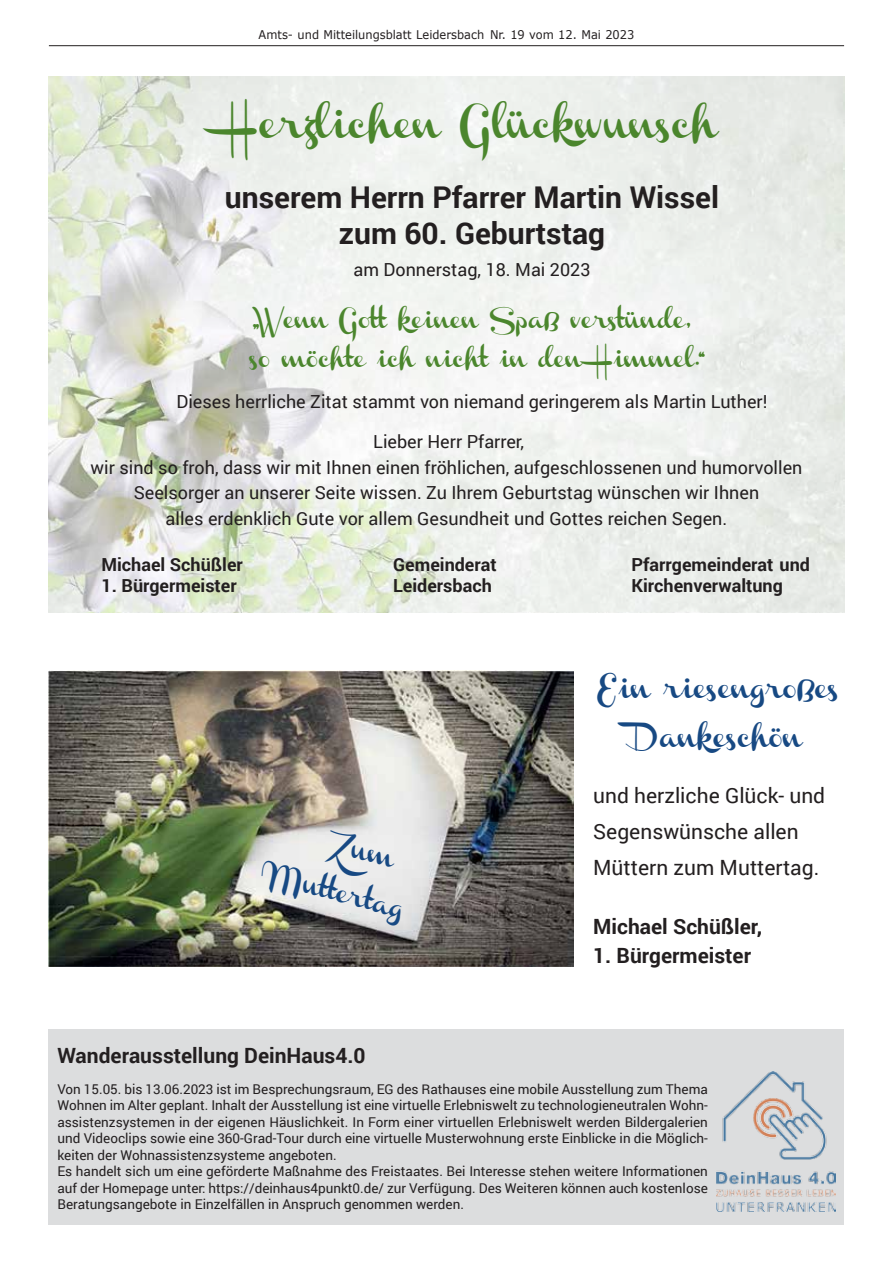
<style>
.page{position:relative;width:893px;height:1263px;background:#fff}
.page>*{position:absolute;margin:0;border:0;box-sizing:border-box;transform-origin:0 0}
.t1{font:700 30px/36px "Roboto";color:#231f20;text-align:center}
.t2{font:30px "Channel";color:#4b862d}
.t3{font:21px/35.5px "Roboto";color:#231f20}
.t4{font:700 21px "Roboto";color:#231f20}
.t5{font:21px "Channel";color:#174983}
.t6{font:19.5px "Channel";color:#174983}
.t7{font:18px/25.5px "Roboto";color:#231f20;text-align:center}
.t8{font:700 18px/21px "Roboto";color:#231f20}
.t9{font:18px/39px "Channel";color:#4b862d}
.t10{font:13.5px/16.5px "Roboto";color:#231f20}
.t11{font:12px "Verdana";color:#231f20;scale:.95 1}
</style>
<div class="page">
<hr style="left:49px;top:45px;width:795px;height:1px;background:#231f20">
<img style="left:49px;top:77px;width:795px;height:535px">
<img style="left:49px;top:670px;width:524px;height:296px">
<div style="left:49px;top:1029px;width:795px;height:196px;background:#dcddde"></div>
<img style="left:717px;top:1071px;width:118px;height:141px">
<div style="left:321px;top:828px;width:75px;height:52px;background:#ececec"></div>
<p class="t11" style="left:259px;top:27px;width:397px">Amts- und Mitteilungsblatt Leidersbach Nr. 19 vom 12. Mai 2023</p>
<h1 class="t2" style="left:226px;top:110px;width:494px">Herzlichen Glückwunsch</h1>
<h1 class="t1" style="left:225px;top:179px;width:496px">unserem Herrn Pfarrer Martin Wissel zum 60. Geburtstag</h1>
<h3 class="t7" style="left:353px;top:256px;width:238px">am Donnerstag, 18. Mai 2023</h3>
<h3 class="t9" style="left:250px;top:303px;width:456px">„Wenn Gott keinen Spaß verstünde, so möchte ich nicht in den Himmel.“</h3>
<h3 class="t7" style="left:177px;top:388px;width:592px">Dieses herrliche Zitat stammt von niemand geringerem als Martin Luther!</h3>
<p class="t7" style="left:91px;top:429px;width:713px">Lieber Herr Pfarrer,<br>wir sind so froh, dass wir mit Ihnen einen fröhlichen, aufgeschlossenen und humorvollen Seelsorger an unserer Seite wissen. Zu Ihrem Geburtstag wünschen wir Ihnen<br>alles erdenklich Gute vor allem Gesundheit und Gottes reichen Segen.</p>
<h3 class="t8" style="left:393px;top:554px;width:105px">Gemeinderat<br>Leidersbach</h3>
<h3 class="t8" style="left:631px;top:554px;width:180px">Pfarrgemeinderat und<br>Kirchenverwaltung</h3>
<h3 class="t8" style="left:101px;top:554px;width:143px">Michael Schüßler</h3>
<h3 class="t8" style="left:101px;top:575px;width:137px">1. Bürgermeister</h3>
<h3 class="t6" style="left:274px;top:865px;width:139px;rotate:15deg">Muttertag</h3>
<h2 class="t5" style="left:597px;top:678px;width:244px">Ein riesengroßes</h2>
<h2 class="t5" style="left:634px;top:727px;width:170px">Dankeschön</h2>
<h2 class="t3" style="left:593px;top:777px;width:234px">und herzliche Glück- und<br>Segenswünsche allen<br>Müttern zum Muttertag.</h2>
<h2 class="t4" style="left:593px;top:911px;width:171px">Michael Schüßler,</h2>
<h2 class="t4" style="left:593px;top:941px;width:159px">1. Bürgermeister</h2>
<h2 class="t4" style="left:57px;top:1040px;width:310px">Wanderausstellung DeinHaus4.0</h2>
<p class="t10" style="left:57px;top:1080px;width:652px">Von 15.05. bis 13.06.2023 ist im Besprechungsraum, EG des Rathauses eine mobile Ausstellung zum Thema Wohnen im Alter geplant. Inhalt der Ausstellung ist eine virtuelle Erlebniswelt zu technologieneutralen Wohn&shy;assistenzsystemen in der eigenen Häuslichkeit. In Form einer virtuellen Erlebniswelt werden Bildergalerien und Videoclips sowie eine 360-Grad-Tour durch eine virtuelle Musterwohnung erste Einblicke in die Möglich&shy;keiten der Wohnassistenzsysteme angeboten.<br>Es handelt sich um eine geförderte Maßnahme des Freistaates. Bei Interesse stehen weitere Informationen auf der Homepage unter: https://deinhaus4punkt0.de/ zur Verfügung. Des Weiteren können auch kostenlose Beratungsangebote in Einzelfällen in Anspruch genommen werden.</p>
</div>
